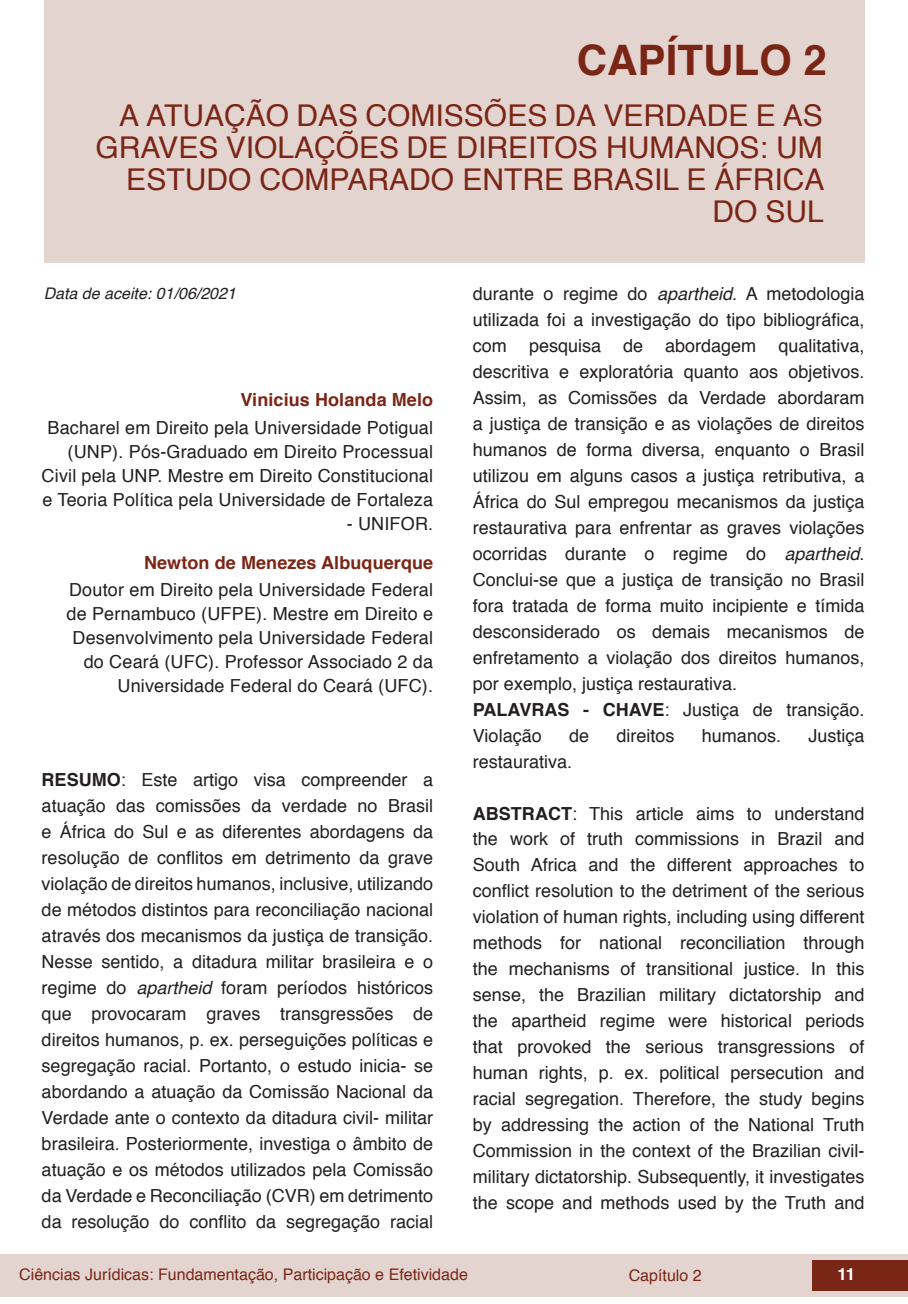
<style>
.page{position:relative;width:908px;height:1304px;background:#fff}
.page>*{position:absolute;margin:0;border:0;box-sizing:border-box;transform-origin:0 0}
.t1{font:700 42px "Helvetica";color:#7a2616}
.t2{font:30px/32px "Helvetica";color:#7a2616;text-align:right}
.t3{font:18px/26px "Helvetica";color:#231f20;text-align:right}
.t4{font:700 18px "Helvetica";letter-spacing:.005em;color:#7a2616}
.t5{font:700 16.8px "Helvetica";color:#fff}
.t6{font:16px "Helvetica";color:#7a2616}
.t7{font:italic 16px "Helvetica";color:#231f20}
.s1{font-weight:700}
.s2{font-style:italic}
</style>
<div class="page">
<div style="left:0;top:1254px;width:906px;height:43px;background:#e4d4d0"></div>
<div style="left:812px;top:1261px;width:95px;height:30px;background:#7a2616"></div>
<div style="left:44px;top:0;width:819px;height:263px;background:#e4d4d0"></div>
<h1 class="t1" style="left:576px;top:26px;width:251px">CAPÍTULO 2</h1>
<h2 class="t2" style="left:95px;top:101px;width:730px">A ATUAÇÃO DAS COMISSÕES DA VERDADE E AS<br>GRAVES VIOLAÇÕES DE DIREITOS HUMANOS: UM<br>ESTUDO COMPARADO ENTRE BRASIL E ÁFRICA<br>DO SUL</h2>
<p class="t7" style="left:44px;top:280px;width:194px">Data de aceite: 01/06/2021</p>
<p class="t4" style="left:240px;top:386px;width:194px">Vinicius Holanda Melo</p>
<p class="t3" style="left:42px;top:416px;width:393px;line-height:24px">Bacharel em Direito pela Universidade Potigual (UNP). Pós-Graduado em Direito Processual Civil pela UNP. Mestre em Direito Constitucional e Teoria Política pela Universidade de Fortaleza</p>
<p class="t3" style="left:346px;top:511px;width:88px">- UNIFOR.</p>
<p class="t4" style="left:144px;top:548px;width:290px">Newton de Menezes Albuquerque</p>
<p class="t3" style="left:66px;top:579px;width:368px;line-height:24px">Doutor em Direito pela Universidade Federal de Pernambuco (UFPE). Mestre em Direito e Desenvolvimento pela Universidade Federal do Ceará (UFC). Professor Associado 2 da Universidade Federal do Ceará (UFC).</p>
<p class="t3" style="left:42px;top:768px;width:393px;text-align:justify"><span class="s1">RESUMO</span>: Este artigo visa compreender a atuação das comissões da verdade no Brasil e África do Sul e as diferentes abordagens da resolução de conflitos em detrimento da grave violação de direitos humanos, inclusive, utilizando de métodos distintos para reconciliação nacional através dos mecanismos da justiça de transição.<br>Nesse sentido, a ditadura militar brasileira e o regime do <span class="s2">apartheid</span> foram períodos históricos que provocaram graves transgressões de direitos humanos, p. ex. perseguições políticas e segregação racial. Portanto, o estudo inicia- se abordando a atuação da Comissão Nacional da Verdade ante o contexto da ditadura civil- militar brasileira. Posteriormente, investiga o âmbito de atuação e os métodos utilizados pela Comissão da Verdade e Reconciliação (CVR) em detrimento da resolução do conflito da segregação racial</p>
<p class="t3" style="left:472px;top:281px;width:393px;text-align:left">durante o regime do <span class="s2">apartheid</span>. A metodologia utilizada foi a investigação do tipo bibliográfica, com pesquisa de abordagem qualitativa, descritiva e exploratória quanto aos objetivos.<br>Assim, as Comissões da Verdade abordaram a justiça de transição e as violações de direitos humanos de forma diversa, enquanto o Brasil utilizou em alguns casos a justiça retributiva, a África do Sul empregou mecanismos da justiça restaurativa para enfrentar as graves violações ocorridas durante o regime do <span class="s2">apartheid</span>.<br>Conclui-se que a justiça de transição no Brasil fora tratada de forma muito incipiente e tímida desconsiderado os demais mecanismos de enfretamento a violação dos direitos humanos, por exemplo, justiça restaurativa.<br><span class="s1">PALAVRAS - CHAVE</span>: Justiça de transição.<br>Violação</p>
<p class="t3" style="left:569px;top:723px;width:22px">de</p>
<p class="t3" style="left:616px;top:723px;width:60px">direitos</p>
<p class="t3" style="left:701px;top:723px;width:81px">humanos.</p>
<p class="t3" style="left:808px;top:723px;width:58px">Justiça</p>
<p class="t3" style="left:472px;top:749px;width:101px">restaurativa.</p>
<p class="t3" style="left:472px;top:801px;width:393px;text-align:justify"><span class="s1">ABSTRACT</span>: This article aims to understand the work of truth commissions in Brazil and South Africa and the different approaches to conflict resolution to the detriment of the serious violation of human rights, including using different methods for national reconciliation through the mechanisms of transitional justice. In this sense, the Brazilian military dictatorship and the apartheid regime were historical periods that provoked the serious transgressions of human rights, p. ex. political persecution and racial segregation. Therefore, the study begins by addressing the action of the National Truth Commission in the context of the Brazilian civil&shy;military dictatorship. Subsequently, it investigates the scope and methods used by the Truth and</p>
<p class="t6" style="left:19px;top:1262px;width:450px">Ciências Jurídicas: Fundamentação, Participação e Efetividade</p>
<p class="t6" style="left:628px;top:1263px;width:74px">Capítulo 2</p>
<p class="t5" style="left:837px;top:1261px;width:19px">11</p>
</div>
